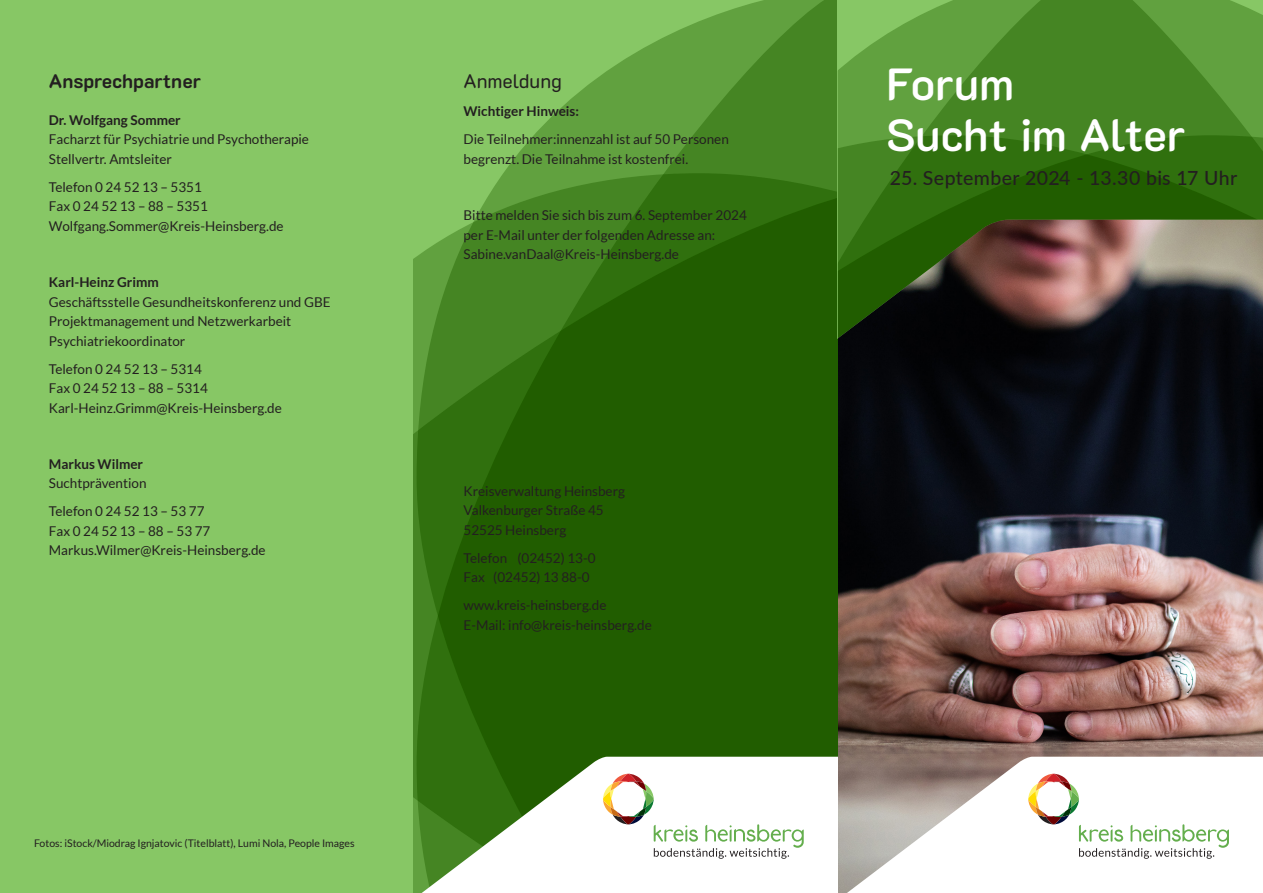
<style>
.page{position:relative;width:1263px;height:893px;background:#fff}
.page>*{position:absolute;margin:0;border:0;box-sizing:border-box;transform-origin:0 0}
.Titel-Headline{font:600 45px/51px "K2 D";letter-spacing:-.01em;color:#fff}
.Subheadline_Headline{font:500 19.5px "Lato";letter-spacing:.015em;color:#231f20}
.Headline_klein{font:700 19.5px "K2 D";color:#231f20}
.Fließtext{font:19.5px "K2 D";color:#231f20}
.Fließtext-2{font:13.5px/19.5px "Lato";color:#231f20}
.Fließtext-3{font:700 13.5px "Lato";color:#231f20}
.Fließtext-4{font:10.5px "Lato";color:#231f20}
.s1{font-weight:700}
</style>
<div class="page">
<img style="left:838px;top:352px;width:425px;height:405px">
<svg style="left:417px;top:0;width:421px;height:757px;background:#397718"></svg>
<svg style="left:838px;top:338px;width:425px;height:14px;background:#04050a"></svg>
<svg style="left:838px;top:0;width:425px;height:338px;background:#4a722b"></svg>
<svg style="left:412px;top:757px;width:219px;height:136px"></svg>
<svg style="left:603px;top:774px;width:201px;height:85px"></svg>
<svg style="left:838px;top:757px;width:218px;height:136px"></svg>
<svg style="left:1028px;top:774px;width:201px;height:85px"></svg>
<div style="left:0;top:0;width:412px;height:893px;background:#87c765"></div>
<p class="Headline_klein" style="left:49px;top:70px;width:154px">Ansprechpartner</p>
<p class="Fließtext-2" style="left:49px;top:110px;width:262px"><span class="s1">Dr. Wolfgang Sommer<br></span>Facharzt für Psychiatrie und Psychotherapie<br>Stellvertr. Amtsleiter</p>
<p class="Fließtext-2" style="left:49px;top:177px;width:236px">Telefon 0 24 52 13 – 5351<br>Fax 0 24 52 13 – 88 – 5351<br>Wolfgang.Sommer@Kreis-Heinsberg.de</p>
<p class="Fließtext-2" style="left:49px;top:272px;width:283px"><span class="s1">Karl-Heinz Grimm<br></span>Geschäftsstelle Gesundheitskonferenz und GBE Projektmanagement und Netzwerkarbeit Psychiatriekoordinator</p>
<p class="Fließtext-2" style="left:49px;top:359px;width:234px">Telefon 0 24 52 13 – 5314<br>Fax 0 24 52 13 – 88 – 5314<br>Karl-Heinz.Grimm@Kreis-Heinsberg.de</p>
<p class="Fließtext-2" style="left:49px;top:454px;width:99px"><span class="s1">Markus Wilmer<br></span>Suchtprävention</p>
<p class="Fließtext-2" style="left:49px;top:501px;width:218px">Telefon 0 24 52 13 – 53 77<br>Fax 0 24 52 13 – 88 – 53 77<br>Markus.Wilmer@Kreis-Heinsberg.de</p>
<p class="Fließtext-4" style="left:34px;top:837px;width:322px">Fotos: iStock/Miodrag Ignjatovic (Titelblatt), Lumi Nola, People Images</p>
<p class="Fließtext" style="left:463px;top:70px;width:100px">Anmeldung</p>
<p class="Fließtext-3" style="left:463px;top:104px;width:117px">Wichtiger Hinweis:</p>
<p class="Fließtext-2" style="left:463px;top:130px;width:267px">Die Teilnehmer:innenzahl ist auf 50 Personen begrenzt. Die Teilnahme ist kostenfrei.</p>
<p class="Fließtext-2" style="left:463px;top:205px;width:285px">Bitte melden Sie sich bis zum 6. September 2024 per E-Mail unter der folgenden Adresse an:<br>Sabine.vanDaal@Kreis-Heinsberg.de</p>
<p class="Fließtext-2" style="left:463px;top:481px;width:163px">Kreisverwaltung Heinsberg<br>Valkenburger Straße 45<br>52525 Heinsberg</p>
<p class="Fließtext-2" style="left:463px;top:548px;width:134px">Telefon (02452) 13-0<br>Fax (02452) 13 88-0</p>
<p class="Fließtext-2" style="left:463px;top:595px;width:190px">www.kreis-heinsberg.de<br>E-Mail: info@kreis-heinsberg.de</p>
<p class="Titel-Headline" style="left:886px;top:59px;width:301px">Forum<br>Sucht im Alter</p>
<p class="Subheadline_Headline" style="left:890px;top:164px;width:349px">25. September 2024 - 13.30 bis 17 Uhr</p>
</div>
